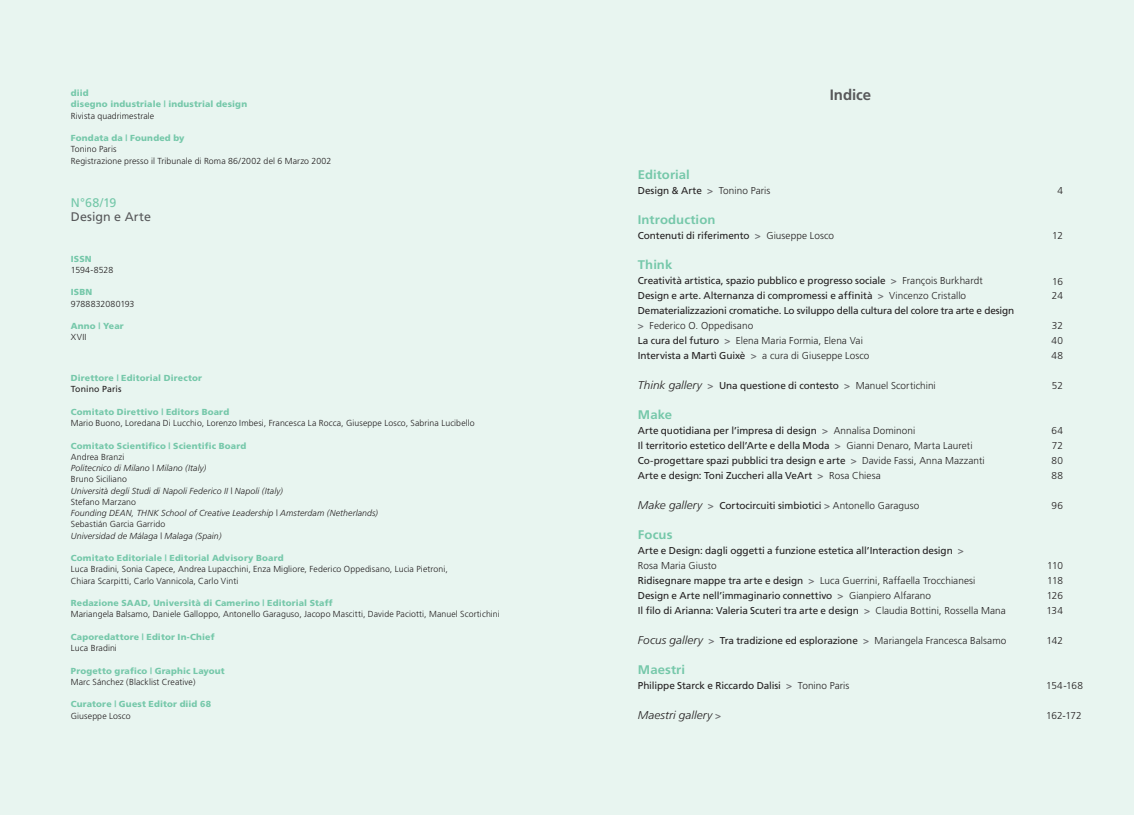
<style>
.page{position:relative;width:1134px;height:815px;background:#e8f5f0}
.page>*{position:absolute;margin:0;border:0;box-sizing:border-box;transform-origin:0 0}
.t1{font:700 15px "Frutiger";color:#57585a}
.t2{font:700 12.5px "Frutiger";letter-spacing:.005em;color:#76c8aa;scale:1.05 1}
.t3{font:12.5px "Frutiger";letter-spacing:.005em;color:#57585a}
.t4{font:12.5px "Frutiger";color:#76c8aa}
.t5{font:italic 300 11.25px "Frutiger";letter-spacing:.005em;color:#231f20;scale:1.05 1}
.t6{font:10px/15px "Frutiger";letter-spacing:-.01em;color:#231f20}
.t7{font:300 10px "Frutiger";letter-spacing:.005em;color:#231f20}
.t8{font:300 8.75px "Frutiger";letter-spacing:.01em;color:#231f20}
.t9{font:900 8.75px "Frutiger";letter-spacing:.015em;color:#76c8aa}
.t10{font:italic 300 8.75px "Frutiger";letter-spacing:.01em;color:#231f20}
.t11{font:8.75px "Frutiger";letter-spacing:.01em;color:#231f20}
.s1{font-weight:700;color:#6c6d70}
.s2{font-weight:300}
.s3{font-weight:400}
.s4{font-weight:300;font-style:italic;font-size:11.25px}
.s5{font-weight:700;font-style:normal;font-size:10px;color:#6c6d70}
</style>
<div class="page">
<p class="t9" style="left:71px;top:88px;width:19px">diid</p>
<p class="t9" style="left:71px;top:99px;width:178px">disegno industriale | industrial design</p>
<p class="t9" style="left:71px;top:133px;width:115px">Fondata da | Founded by</p>
<p class="t8" style="left:71px;top:111px;width:85px">Rivista quadrimestrale</p>
<p class="t8" style="left:71px;top:144px;width:47px">Tonino Paris</p>
<p class="t8" style="left:71px;top:156px;width:262px">Registrazione presso il Tribunale di Roma 86/2002 del 6 Marzo 2002</p>
<p class="t4" style="left:71px;top:195px;width:47px">N°68/19</p>
<p class="t3" style="left:71px;top:210px;width:82px">Design e Arte</p>
<p class="t9" style="left:71px;top:253px;width:22px">ISSN</p>
<p class="t9" style="left:71px;top:287px;width:23px">ISBN</p>
<p class="t9" style="left:71px;top:321px;width:54px">Anno | Year</p>
<p class="t8" style="left:71px;top:265px;width:44px">1594-8528</p>
<p class="t8" style="left:71px;top:299px;width:65px">9788832080193</p>
<p class="t8" style="left:71px;top:332px;width:17px">XVII</p>
<p class="t9" style="left:71px;top:373px;width:133px">Direttore | Editorial Director</p>
<p class="t9" style="left:71px;top:406px;width:160px">Comitato Direttivo | Editors Board</p>
<p class="t9" style="left:71px;top:440px;width:177px">Comitato Scientifico | Scientific Board</p>
<p class="t11" style="left:71px;top:384px;width:52px">Tonino Paris</p>
<p class="t8" style="left:71px;top:418px;width:405px">Mario Buono, Loredana Di Lucchio, Lorenzo Imbesi, Francesca La Rocca, Giuseppe Losco, Sabrina Lucibello</p>
<p class="t8" style="left:71px;top:452px;width:55px">Andrea Branzi</p>
<p class="t10" style="left:71px;top:463px;width:137px">Politecnico di Milano | Milano (Italy)</p>
<p class="t8" style="left:71px;top:474px;width:58px">Bruno Siciliano</p>
<p class="t10" style="left:71px;top:486px;width:214px">Università degli Studi di Napoli Federico II | Napoli (Italy)</p>
<p class="t8" style="left:71px;top:497px;width:67px">Stefano Marzano</p>
<p class="t10" style="left:71px;top:508px;width:309px">Founding DEAN, THNK School of Creative Leadership | Amsterdam (Netherlands)</p>
<p class="t8" style="left:71px;top:519px;width:96px">Sebastián Garcia Garrido</p>
<p class="t10" style="left:71px;top:531px;width:152px">Universidad de Málaga | Malaga (Spain)</p>
<p class="t8" style="left:71px;top:564px;width:378px">Luca Bradini, Sonia Capece, Andrea Lupacchini, Enza Migliore, Federico Oppedisano, Lucia Pietroni,</p>
<p class="t8" style="left:71px;top:576px;width:169px">Chiara Scarpitti, Carlo Vannicola, Carlo Vinti</p>
<p class="t8" style="left:71px;top:609px;width:430px">Mariangela Balsamo, Daniele Galloppo, Antonello Garaguso, Jacopo Mascitti, Davide Paciotti, Manuel Scortichini</p>
<p class="t8" style="left:71px;top:643px;width:48px">Luca Bradini</p>
<p class="t8" style="left:71px;top:677px;width:126px">Marc Sánchez (Blacklist Creative)</p>
<p class="t8" style="left:71px;top:711px;width:61px">Giuseppe Losco</p>
<p class="t9" style="left:71px;top:553px;width:214px">Comitato Editoriale | Editorial Advisory Board</p>
<p class="t9" style="left:71px;top:598px;width:263px">Redazione SAAD, Università di Camerino | Editorial Staff</p>
<p class="t9" style="left:71px;top:631px;width:145px">Caporedattore | Editor In-Chief</p>
<p class="t9" style="left:71px;top:665px;width:155px">Progetto grafico | Graphic Layout</p>
<p class="t9" style="left:71px;top:699px;width:142px">Curatore | Guest Editor diid 68</p>
<p class="t1" style="left:830px;top:86px;width:43px">Indice</p>
<p class="t2" style="left:638px;top:167px;width:51px">Editorial</p>
<p class="t2" style="left:638px;top:212px;width:75px">Introduction</p>
<p class="t2" style="left:638px;top:257px;width:34px">Think</p>
<p class="t6" style="left:638px;top:183px;width:134px">Design &amp; Arte <span class="s1">&gt;</span> <span class="s2">Tonino Paris</span></p>
<p class="t6" style="left:638px;top:228px;width:198px">Contenuti di riferimento <span class="s1">&gt;</span> <span class="s2">Giuseppe Losco</span></p>
<p class="t6" style="left:638px;top:273px;width:346px">Creatività artistica, spazio pubblico e progresso sociale <span class="s1">&gt;</span> <span class="s2">François Burkhardt</span></p>
<p class="t6" style="left:638px;top:288px;width:330px">Design e arte. Alternanza di compromessi e affinità <span class="s1">&gt;</span> <span class="s2">Vincenzo Cristallo</span></p>
<p class="t6" style="left:638px;top:303px;width:378px">Dematerializzazioni cromatiche. Lo sviluppo della cultura del colore tra arte e design <span class="s1">&gt;</span> <span class="s2">Federico O. Oppedisano</span></p>
<p class="t7" style="left:638px;top:334px;width:226px"><span class="s3">La cura del futuro</span> <span class="s1">&gt;</span> Elena Maria Formia, Elena Vai</p>
<p class="t6" style="left:638px;top:348px;width:233px">Intervista a Martì Guixè <span class="s1">&gt;</span> <span class="s2">a cura di Giuseppe Losco</span></p>
<p class="t6" style="left:638px;top:378px;width:299px"><span class="s4">Think gallery</span> <span class="s1">&gt;</span> Una questione di contesto <span class="s1">&gt;</span> <span class="s2">Manuel Scortichini</span></p>
<p class="t6" style="left:638px;top:423px;width:279px">Arte quotidiana per l’impresa di design <span class="s1">&gt;</span> <span class="s2">Annalisa Dominoni</span></p>
<p class="t6" style="left:638px;top:438px;width:336px">Il territorio estetico dell’Arte e della Moda <span class="s1">&gt;</span> <span class="s2">Gianni Denaro, Marta Laureti</span></p>
<p class="t6" style="left:638px;top:453px;width:348px">Co-progettare spazi pubblici tra design e arte <span class="s1">&gt;</span> <span class="s2">Davide Fassi, Anna Mazzanti</span></p>
<p class="t6" style="left:638px;top:468px;width:244px">Arte e design: Toni Zuccheri alla VeArt <span class="s1">&gt;</span> <span class="s2">Rosa Chiesa</span></p>
<p class="t6" style="left:638px;top:498px;width:283px"><span class="s4">Make gallery</span> <span class="s1">&gt;</span> Cortocircuiti simbiotici <span class="s1">&gt;</span> <span class="s2">Antonello Garaguso</span></p>
<p class="t6" style="left:638px;top:543px;width:328px">Arte e Design: dagli oggetti a funzione estetica all’Interaction design <span class="s1">&gt;</span></p>
<p class="t7" style="left:638px;top:559px;width:80px">Rosa Maria Giusto</p>
<p class="t7" style="left:638px;top:574px;width:339px"><span class="s3">Ridisegnare mappe tra arte e design</span> <span class="s1">&gt;</span> Luca Guerrini, Raffaella Trocchianesi</p>
<p class="t6" style="left:638px;top:588px;width:295px">Design e Arte nell’immaginario connettivo <span class="s1">&gt;</span> <span class="s2">Gianpiero Alfarano</span></p>
<p class="t6" style="left:638px;top:603px;width:369px">Il filo di Arianna: Valeria Scuteri tra arte e design <span class="s1">&gt;</span> <span class="s2">Claudia Bottini, Rossella Mana</span></p>
<p class="t6" style="left:638px;top:633px;width:370px"><span class="s4">Focus gallery</span> <span class="s1">&gt;</span> Tra tradizione ed esplorazione <span class="s1">&gt;</span> <span class="s2">Mariangela Francesca Balsamo</span></p>
<p class="t6" style="left:638px;top:678px;width:213px">Philippe Starck e Riccardo Dalisi <span class="s1">&gt;</span> <span class="s2">Tonino Paris</span></p>
<p class="t5" style="left:638px;top:708px;width:81px">Maestri gallery <span class="s5">&gt;</span></p>
<p class="t2" style="left:638px;top:407px;width:34px">Make</p>
<p class="t2" style="left:638px;top:527px;width:35px">Focus</p>
<p class="t2" style="left:638px;top:662px;width:46px">Maestri</p>
<p class="t7" style="left:1057px;top:184px;width:7px">4</p>
<p class="t7" style="left:1052px;top:230px;width:12px">12</p>
<p class="t7" style="left:1052px;top:276px;width:12px">16</p>
<p class="t7" style="left:1052px;top:290px;width:12px">24</p>
<p class="t7" style="left:1052px;top:320px;width:13px">32</p>
<p class="t7" style="left:1051px;top:335px;width:13px">40</p>
<p class="t7" style="left:1051px;top:350px;width:13px">48</p>
<p class="t7" style="left:1052px;top:380px;width:13px">52</p>
<p class="t7" style="left:1051px;top:425px;width:13px">64</p>
<p class="t7" style="left:1052px;top:440px;width:13px">72</p>
<p class="t7" style="left:1051px;top:455px;width:13px">80</p>
<p class="t7" style="left:1051px;top:470px;width:13px">88</p>
<p class="t7" style="left:1051px;top:500px;width:13px">96</p>
<p class="t7" style="left:1047px;top:560px;width:17px">110</p>
<p class="t7" style="left:1047px;top:575px;width:17px">118</p>
<p class="t7" style="left:1047px;top:590px;width:18px">126</p>
<p class="t7" style="left:1046px;top:605px;width:18px">134</p>
<p class="t7" style="left:1046px;top:635px;width:18px">142</p>
<p class="t7" style="left:1046px;top:680px;width:38px">154-168</p>
<p class="t7" style="left:1046px;top:709px;width:37px">162-172</p>
</div>
